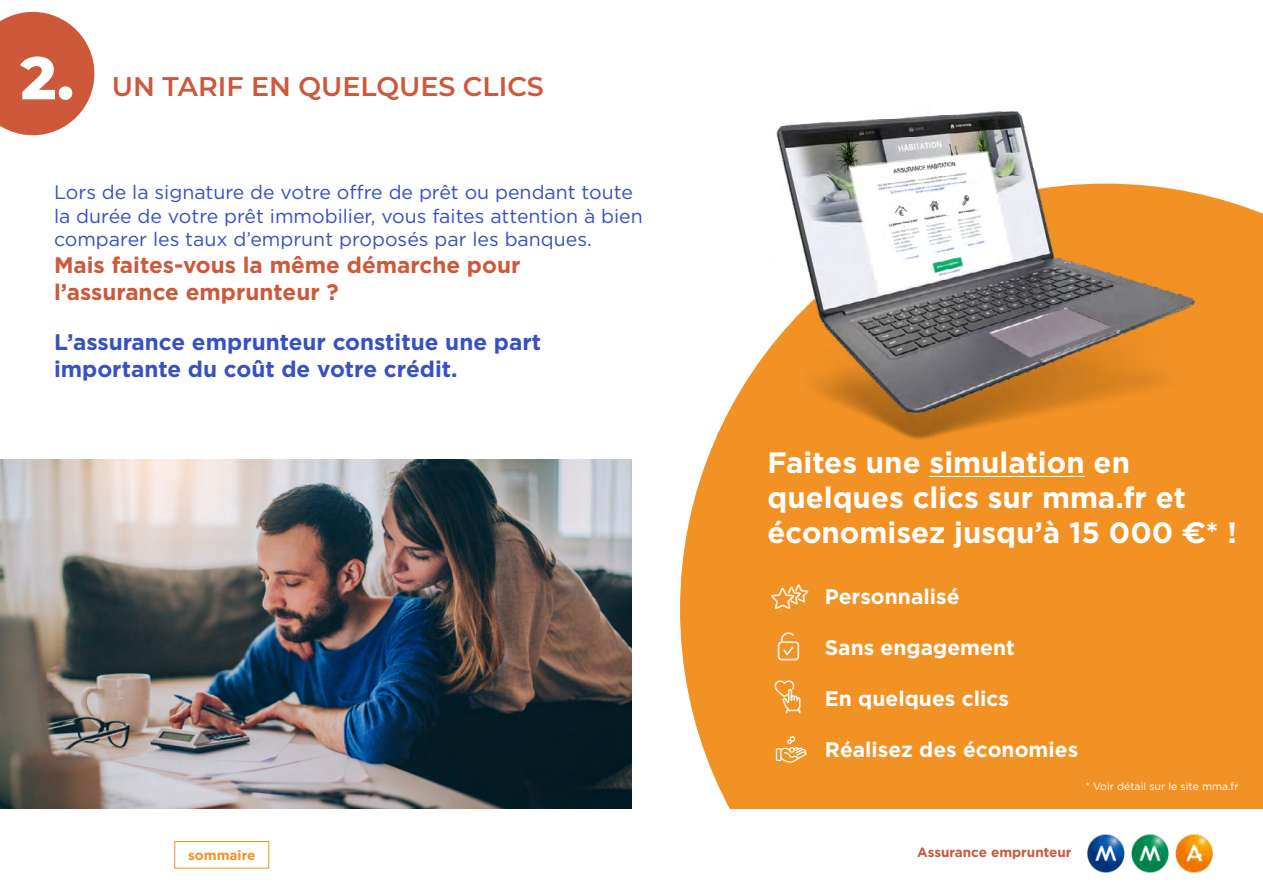
<style>
.page{position:relative;width:1263px;height:893px;background:#fff}
.page>*{position:absolute;margin:0;border:0;box-sizing:border-box;transform-origin:0 0}
.t1{font:800 60px "Montserrat";color:#fff}
.t2{font:700 29.4px/35.4px "Gotham";color:#fff}
.t3{font:600 27px "Montserrat";color:#cd583a}
.t4{font:700 22.5px/27px "Gotham";color:#3751c1}
.t5{font:700 22.5px/27px "Gotham";color:#cd583a}
.t6{font:700 21px "Gotham";color:#fff}
.t7{font:19.5px/23.4px "Gotham";color:#3751c1}
.t8{font:700 13.5px "Gotham";color:#cd583a}
.t9{font:700 13.5px "Gotham";color:#f29224}
.t10{font:10.5px "Gotham";color:#fff}
.s1{font-family:"Montserrat"}
</style>
<div class="page">
<svg style="left:680px;top:200px;width:583px;height:609px;background:#f39b37"></svg>
<hr style="left:929px;top:476px;width:156px;height:1px;background:#fff">
<img style="left:0;top:459px;width:631px;height:350px">
<svg style="left:769px;top:583px;width:40px;height:27px"></svg>
<svg style="left:777px;top:631px;width:23px;height:30px"></svg>
<svg style="left:773px;top:678px;width:28px;height:36px"></svg>
<img style="left:746px;top:111px;width:479px;height:358px">
<svg style="left:0;top:12px;width:94px;height:123px;background:#d47057"></svg>
<svg style="left:776px;top:736px;width:31px;height:27px"></svg>
<div style="left:174px;top:841px;width:95px;height:27px;border:1px solid #f29224"></div>
<img style="left:1087px;top:834px;width:126px;height:39px">
<h1 class="t1" style="left:20px;top:34px;width:55px">2.</h1>
<h3 class="t3" style="left:112px;top:68px;width:433px">UN TARIF EN QUELQUES CLICS</h3>
<p class="t7" style="left:54px;top:180px;width:590px">Lors de la signature de votre offre de prêt ou pendant toute la durée de votre prêt immobilier, vous faites attention à bien comparer les taux d’emprunt proposés par les banques.</p>
<p class="t5" style="left:54px;top:251px;width:468px">Mais faites-vous la même démarche pour l’assurance emprunteur ?</p>
<p class="t4" style="left:54px;top:328px;width:489px">L’assurance emprunteur constitue une part importante du coût de votre crédit.</p>
<h2 class="t2" style="left:767px;top:444px;width:471px">Faites une simulation en quelques clics sur mma.fr et économisez jusqu’à 15 000 <span class="s1">€</span>* !</h2>
<p class="t6" style="left:825px;top:584px;width:136px">Personnalisé</p>
<p class="t6" style="left:825px;top:635px;width:192px">Sans engagement</p>
<p class="t6" style="left:825px;top:686px;width:186px">En quelques clics</p>
<p class="t6" style="left:825px;top:737px;width:255px">Réalisez des économies</p>
<p class="t10" style="left:1085px;top:779px;width:155px">* Voir détail sur le site mma.fr</p>
<p class="t9" style="left:188px;top:847px;width:69px">sommaire</p>
<p class="t8" style="left:917px;top:844px;width:156px">Assurance emprunteur</p>
</div>
